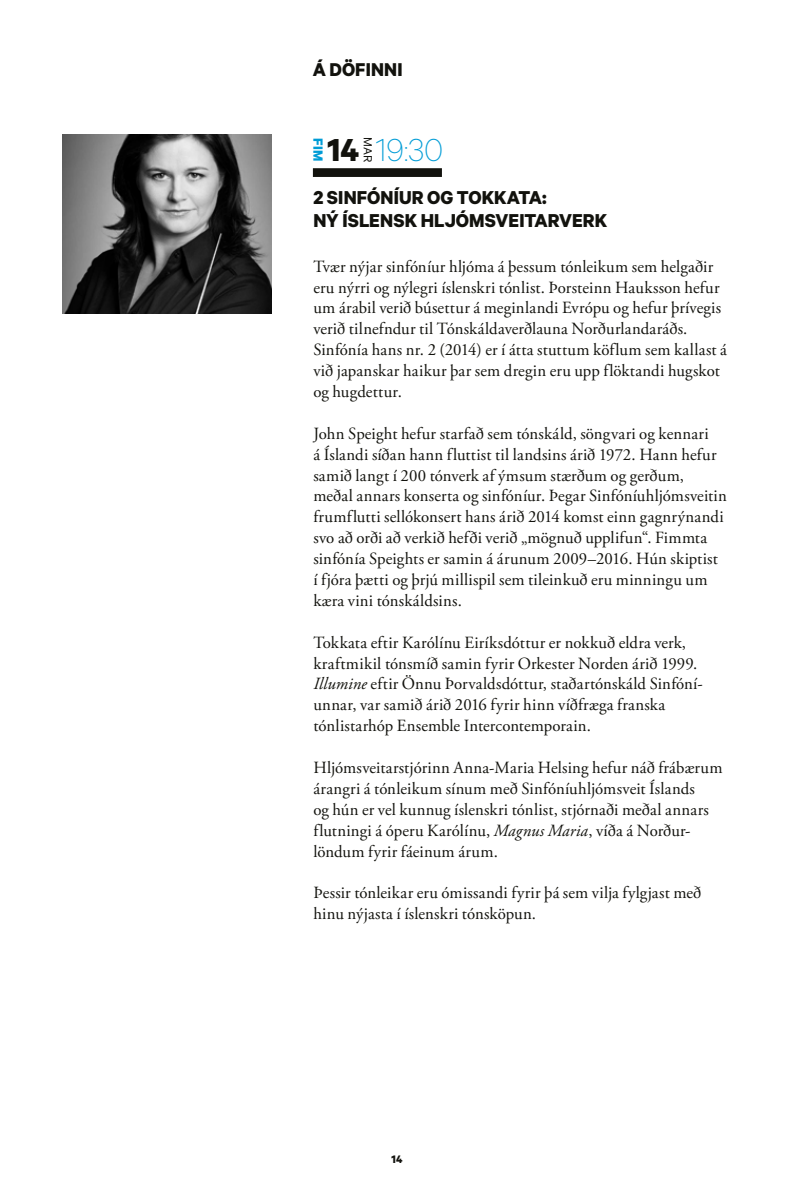
<style>
.page{position:relative;width:794px;height:1191px;background:#fff}
.page>*{position:absolute;margin:0;border:0;box-sizing:border-box;transform-origin:0 0}
.t1{font:100 35.88px "Calibre";color:#009cd6}
.t2{font:700 21px/22.8px "Calibre";letter-spacing:.005em;color:#12120d}
.t3{font:700 20.82px "Calibre";letter-spacing:.005em;color:#12120d}
.t4{font:17.15px/20.8px "Adobe Garamond Pro";letter-spacing:.01em;color:#12120d}
.t5{font:700 15.05px "Calibre";color:#009cd6}
.t6{font:13.47px "Calibre";color:#12120d}
.t7{font:700 12.25px "Calibre";color:#12120d}
.s1{font-style:italic}
.s2{font-weight:700;color:#12120d}
</style>
<div class="page">
<img style="left:63px;top:135px;width:208px;height:179px">
<div style="left:313px;top:168px;width:129px;height:9px;background:#12120d"></div>
<p class="t3" style="left:313px;top:57px;width:91px">Á DÖFINNI</p>
<p class="t5" style="left:327px;top:138px;width:25px;rotate:90deg">FIM</p>
<p class="t6" style="left:376px;top:137px;width:27px;rotate:90deg">MAR</p>
<p class="t2" style="left:313px;top:185px;width:295px">2 SINFÓNÍUR OG TOKKATA:<br>NÝ ÍSLENSK HLJÓMSVEITARVERK</p>
<p class="t4" style="left:313px;top:256px;width:415px">Tvær nýjar sinfóníur hljóma á þessum tónleikum sem helgaðir eru nýrri og nýlegri íslenskri tónlist. Þorsteinn Hauksson hefur um árabil verið búsettur á meginlandi Evrópu og hefur þrívegis verið tilnefndur til Tónskáldaverðlauna Norðurlandaráðs.<br>Sinfónía hans nr. 2 (2014) er í átta stuttum köflum sem kallast á við japanskar haikur þar sem dregin eru upp flöktandi hugskot og hugdettur.</p>
<p class="t4" style="left:313px;top:423px;width:415px">John Speight hefur starfað sem tónskáld, söngvari og kennari<br>á Íslandi síðan hann fluttist til landsins árið 1972. Hann hefur samið langt í 200 tónverk af ýmsum stærðum og gerðum, meðal annars konserta og sinfóníur. Þegar Sinfóníuhljómsveitin frumflutti sellókonsert hans árið 2014 komst einn gagnrýnandi svo að orði að verkið hefði verið „mögnuð upplifun“. Fimmta sinfónía Speights er samin á árunum 2009–2016. Hún skiptist<br>í fjóra þætti og þrjú millispil sem tileinkuð eru minningu um kæra vini tónskáldsins.</p>
<p class="t4" style="left:313px;top:632px;width:390px">Tokkata eftir Karólínu Eiríksdóttur er nokkuð eldra verk, kraftmikil tónsmíð samin fyrir Orkester Norden árið 1999.<br><span class="s1">Illumine</span> eftir Önnu Þorvaldsdóttur, staðartónskáld Sinfóní&shy;unnar, var samið árið 2016 fyrir hinn víðfræga franska tónlistarhóp Ensemble Intercontemporain.</p>
<p class="t4" style="left:313px;top:758px;width:410px">Hljómsveitarstjórinn Anna-Maria Helsing hefur náð frábærum árangri á tónleikum sínum með Sinfóníuhljómsveit Íslands<br>og hún er vel kunnug íslenskri tónlist, stjórnaði meðal annars flutningi á óperu Karólínu, <span class="s1">Magnus Maria</span>, víða á Norður&shy;löndum fyrir fáeinum árum.</p>
<p class="t4" style="left:313px;top:883px;width:389px">Þessir tónleikar eru ómissandi fyrir þá sem vilja fylgjast með hinu nýjasta í íslenskri tónsköpun.</p>
<h1 class="t1" style="left:327px;top:129px;width:117px"><span class="s2">14</span> 19:30</h1>
<p class="t7" style="left:391px;top:1151px;width:12px">14</p>
</div>
